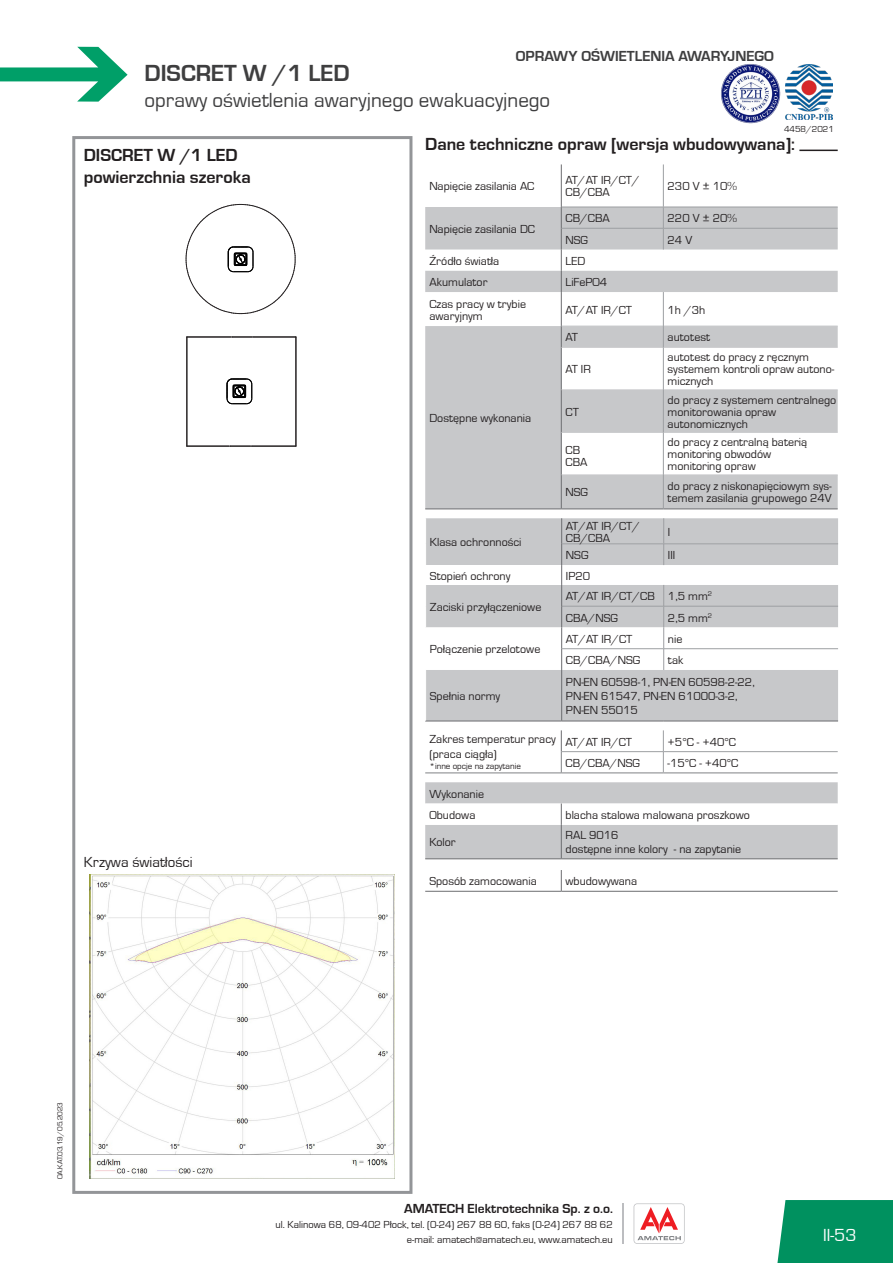
<style>
.page{position:relative;width:893px;height:1263px;background:#fff}
.page>*{position:absolute;margin:0;border:0;box-sizing:border-box;transform-origin:0 0}
.t1{font:700 24px "Eurostile TCE";color:#3e3e3f}
.t2{font:21px "Eurostile TCE";color:#3e3e3f}
.t3{font:700 18px "Eurostile TCE";color:#231f20}
.t4{font:18px "Eurostile TCE";color:#fff}
.t5{font:700 15px "Eurostile TCE";color:#3e3e3f}
.t6{font:15px "Eurostile TCE";color:#231f20}
.t7{font:700 13.5px "Eurostile TCE";color:#231f20}
.t8{font:12px/12px "Eurostile TCE";color:#231f20}
.t9{font:10.5px/15px "Eurostile TCE";color:#231f20;text-align:right}
.t10{font:9px "Eurostile TCE";color:#231f20}
.t11{font:7.5px "Eurostile TCE";color:#231f20}
</style>
<div class="page">
<svg style="left:0;top:47px;width:128px;height:55px"></svg>
<div style="left:634px;top:1203px;width:51px;height:41px;background:#d1d2d5;border-radius:3px"></div>
<div style="left:634px;top:1204px;width:50px;height:39px;background:#fff;border-radius:3px"></div>
<svg style="left:637px;top:1207px;width:44px;height:33px"></svg>
<hr style="left:622px;top:1203px;width:2px;height:41px;background:#bcbdc0">
<hr style="left:799px;top:150px;width:39px;height:1px;background:#231f20">
<svg style="left:560px;top:164px;width:278px;height:43px"></svg>
<svg style="left:425px;top:207px;width:413px;height:301px;fill:#c7c8ca"></svg>
<hr style="left:561px;top:164px;width:1px;height:43px;background:#6c6d70">
<svg style="left:561px;top:207px;width:1px;height:85px"></svg>
<hr style="left:425px;top:508px;width:136px;height:1px;background:#6c6d70">
<hr style="left:561px;top:292px;width:1px;height:34px;background:#6c6d70">
<hr style="left:561px;top:475px;width:1px;height:33px;background:#6c6d70">
<hr style="left:561px;top:508px;width:102px;height:1px;background:#6c6d70">
<hr style="left:663px;top:508px;width:175px;height:1px;background:#6c6d70">
<hr style="left:562px;top:475px;width:101px;height:1px;background:#c7c8ca">
<hr style="left:663px;top:475px;width:175px;height:1px;background:#c7c8ca">
<hr style="left:663px;top:164px;width:1px;height:43px;background:#9d9fa2">
<hr style="left:562px;top:207px;width:101px;height:1px;background:#9d9fa2">
<hr style="left:663px;top:207px;width:175px;height:1px;background:#9d9fa2">
<hr style="left:562px;top:228px;width:101px;height:1px;background:#9d9fa2">
<hr style="left:663px;top:228px;width:175px;height:1px;background:#9d9fa2">
<svg style="left:663px;top:208px;width:1px;height:41px"></svg>
<hr style="left:663px;top:292px;width:1px;height:34px;background:#9d9fa2">
<svg style="left:561px;top:326px;width:277px;height:149px"></svg>
<hr style="left:663px;top:347px;width:1px;height:43px;background:#9d9fa2">
<hr style="left:663px;top:390px;width:1px;height:42px;background:#9d9fa2">
<hr style="left:663px;top:432px;width:1px;height:43px;background:#9d9fa2">
<hr style="left:663px;top:475px;width:1px;height:33px;background:#9d9fa2">
<div style="left:426px;top:670px;width:412px;height:51px;background:#c7c8ca"></div>
<hr style="left:425px;top:721px;width:137px;height:1px;background:#6c6d70">
<hr style="left:562px;top:721px;width:102px;height:1px;background:#6c6d70">
<hr style="left:664px;top:721px;width:174px;height:1px;background:#6c6d70">
<hr style="left:561px;top:670px;width:1px;height:51px;background:#6c6d70">
<svg style="left:426px;top:518px;width:412px;height:152px"></svg>
<svg style="left:425px;top:730px;width:413px;height:43px"></svg>
<svg style="left:425px;top:782px;width:413px;height:76px"></svg>
<hr style="left:561px;top:825px;width:1px;height:33px;background:#6c6d70">
<hr style="left:425px;top:858px;width:136px;height:1px;background:#6c6d70">
<hr style="left:561px;top:858px;width:277px;height:1px;background:#6c6d70">
<hr style="left:425px;top:891px;width:136px;height:1px;background:#6c6d70">
<svg style="left:425px;top:870px;width:413px;height:21px"></svg>
<hr style="left:561px;top:891px;width:277px;height:1px;background:#6c6d70">
<img style="left:721px;top:64px;width:59px;height:59px">
<div style="left:72px;top:136px;width:340px;height:1058px;border:3px solid #939598"></div>
<hr style="left:187px;top:446px;width:43px;height:1px;background:#231f20">
<svg style="left:230px;top:446px;width:22px;height:1px"></svg>
<hr style="left:252px;top:446px;width:44px;height:1px;background:#231f20">
<hr style="left:254px;top:337px;width:42px;height:1px;background:#231f20">
<svg style="left:232px;top:337px;width:22px;height:1px"></svg>
<hr style="left:187px;top:337px;width:45px;height:1px;background:#231f20">
<hr style="left:296px;top:337px;width:1px;height:109px;background:#231f20">
<hr style="left:187px;top:337px;width:1px;height:109px;background:#231f20">
<svg style="left:226px;top:378px;width:26px;height:26px"></svg>
<svg style="left:186px;top:204px;width:110px;height:110px"></svg>
<img style="left:90px;top:875px;width:305px;height:304px">
<div style="left:777px;top:1200px;width:116px;height:63px;background:#00915f"></div>
<img style="left:785px;top:65px;width:48px;height:54px">
<p class="t5" style="left:516px;top:48px;width:259px">OPRAWY OŚWIETLENIA AWARYJNEGO</p>
<p class="t1" style="left:145px;top:60px;width:207px">DISCRET W /1 LED</p>
<p class="t2" style="left:145px;top:88px;width:407px">oprawy oświetlenia awaryjnego ewakuacyjnego</p>
<p class="t3" style="left:84px;top:146px;width:155px">DISCRET W /1 LED</p>
<p class="t3" style="left:84px;top:167px;width:169px">powierzchnia szeroka</p>
<p class="t6" style="left:84px;top:854px;width:110px">Krzywa światłości</p>
<p class="t10" style="left:784px;top:125px;width:51px">4458/2021</p>
<p class="t3" style="left:425px;top:134px;width:371px">Dane techniczne opraw [wersja wbudowywana]:</p>
<p class="t8" style="left:429px;top:181px;width:106px">Napięcie zasilania AC</p>
<p class="t8" style="left:566px;top:175px;width:76px">AT/AT IR/CT/</p>
<p class="t8" style="left:566px;top:187px;width:46px">CB/CBA</p>
<p class="t8" style="left:668px;top:181px;width:71px">230 V ± 10%</p>
<p class="t8" style="left:429px;top:223px;width:107px">Napięcie zasilania DC</p>
<p class="t8" style="left:566px;top:213px;width:46px">CB/CBA</p>
<p class="t8" style="left:668px;top:213px;width:71px">220 V ± 20%</p>
<p class="t8" style="left:566px;top:234px;width:24px">NSG</p>
<p class="t8" style="left:668px;top:234px;width:26px">24 V</p>
<p class="t8" style="left:429px;top:255px;width:71px">Źródło światła</p>
<p class="t8" style="left:566px;top:255px;width:21px">LED</p>
<p class="t8" style="left:429px;top:276px;width:59px">Akumulator</p>
<p class="t8" style="left:566px;top:276px;width:43px">LiFePO4</p>
<p class="t8" style="left:429px;top:298px;width:98px">Czas pracy w trybie awaryjnym</p>
<p class="t8" style="left:566px;top:304px;width:68px">AT/AT IR/CT</p>
<p class="t8" style="left:668px;top:304px;width:39px">1h /3h</p>
<p class="t8" style="left:429px;top:412px;width:103px">Dostępne wykonania</p>
<p class="t8" style="left:430px;top:537px;width:93px">Klasa ochronności</p>
<p class="t8" style="left:566px;top:332px;width:14px">AT</p>
<p class="t8" style="left:668px;top:332px;width:44px">autotest</p>
<p class="t8" style="left:566px;top:363px;width:27px">AT IR</p>
<p class="t8" style="left:668px;top:351px;width:168px">autotest do pracy z ręcznym systemem kontroli opraw autono&shy;micznych</p>
<p class="t8" style="left:566px;top:406px;width:15px">CT</p>
<p class="t8" style="left:566px;top:444px;width:16px">CB</p>
<p class="t8" style="left:566px;top:456px;width:23px">CBA</p>
<p class="t8" style="left:668px;top:394px;width:170px">do pracy z systemem centralnego</p>
<p class="t8" style="left:668px;top:406px;width:110px">monitorowania opraw</p>
<p class="t8" style="left:668px;top:418px;width:82px">autonomicznych</p>
<p class="t8" style="left:668px;top:437px;width:141px">do pracy z centralną baterią</p>
<p class="t8" style="left:668px;top:449px;width:105px">monitoring obwodów</p>
<p class="t8" style="left:668px;top:461px;width:90px">monitoring opraw</p>
<p class="t8" style="left:566px;top:487px;width:24px">NSG</p>
<p class="t8" style="left:668px;top:481px;width:166px">do pracy z niskonapięciowym sys&shy;temem zasilania grupowego 24V</p>
<p class="t8" style="left:566px;top:520px;width:76px">AT/AT IR/CT/</p>
<p class="t8" style="left:566px;top:532px;width:46px">CB/CBA</p>
<p class="t8" style="left:668px;top:526px;width:4px">I</p>
<p class="t8" style="left:566px;top:549px;width:24px">NSG</p>
<p class="t8" style="left:668px;top:549px;width:9px">III</p>
<p class="t8" style="left:430px;top:570px;width:82px">Stopień ochrony</p>
<p class="t8" style="left:566px;top:570px;width:26px">IP20</p>
<p class="t8" style="left:430px;top:601px;width:113px">Zaciski przyłączeniowe</p>
<p class="t8" style="left:566px;top:590px;width:90px">AT/AT IR/CT/CB</p>
<p class="t8" style="left:668px;top:590px;width:46px">1,5 mm<sup>2</sup></p>
<p class="t8" style="left:566px;top:612px;width:54px">CBA/NSG</p>
<p class="t8" style="left:668px;top:612px;width:46px">2,5 mm<sup>2</sup></p>
<p class="t8" style="left:430px;top:644px;width:112px">Połączenie przelotowe</p>
<p class="t8" style="left:430px;top:690px;width:72px">Spełnia normy</p>
<p class="t8" style="left:429px;top:734px;width:128px">Zakres temperatur pracy</p>
<p class="t8" style="left:429px;top:748px;width:69px">(praca ciągła)</p>
<p class="t10" style="left:429px;top:761px;width:93px">*inne opcje na zapytanie</p>
<p class="t8" style="left:566px;top:633px;width:68px">AT/AT IR/CT</p>
<p class="t8" style="left:668px;top:633px;width:16px">nie</p>
<p class="t8" style="left:566px;top:654px;width:76px">CB/CBA/NSG</p>
<p class="t8" style="left:668px;top:654px;width:17px">tak</p>
<p class="t8" style="left:566px;top:676px;width:190px">PN-EN 60598-1, PN-EN 60598-2-22,</p>
<p class="t8" style="left:566px;top:690px;width:173px">PN-EN 61547, PN-EN 61000-3-2,</p>
<p class="t8" style="left:566px;top:705px;width:74px">PN-EN 55015</p>
<p class="t8" style="left:566px;top:736px;width:68px">AT/AT IR/CT</p>
<p class="t8" style="left:668px;top:736px;width:70px">+5°C - +40°C</p>
<p class="t8" style="left:566px;top:757px;width:76px">CB/CBA/NSG</p>
<p class="t8" style="left:668px;top:757px;width:72px">-15°C - +40°C</p>
<p class="t8" style="left:429px;top:788px;width:56px">Wykonanie</p>
<p class="t8" style="left:429px;top:809px;width:47px">Obudowa</p>
<p class="t8" style="left:566px;top:809px;width:186px">blacha stalowa malowana proszkowo</p>
<p class="t8" style="left:429px;top:836px;width:28px">Kolor</p>
<p class="t8" style="left:566px;top:829px;width:55px">RAL 9016</p>
<p class="t8" style="left:566px;top:844px;width:177px">dostępne inne kolory - na zapytanie</p>
<p class="t8" style="left:429px;top:875px;width:109px">Sposób zamocowania</p>
<p class="t8" style="left:566px;top:875px;width:73px">wbudowywana</p>
<p class="t11" style="left:56px;top:1179px;width:79px;rotate:-90deg">OA.KAT.03.19/05.2023</p>
<p class="t7" style="left:404px;top:1201px;width:210px">AMATECH Elektrotechnika Sp. z o.o.</p>
<p class="t9" style="left:276px;top:1217px;width:339px">ul. Kalinowa 68, 09-402 Płock, tel. (0-24) 267 88 60, faks (0-24) 267 88 62 e-mail: amatech@amatech.eu, www.amatech.eu</p>
<h3 class="t4" style="left:823px;top:1225px;width:35px">II-53</h3>
</div>
